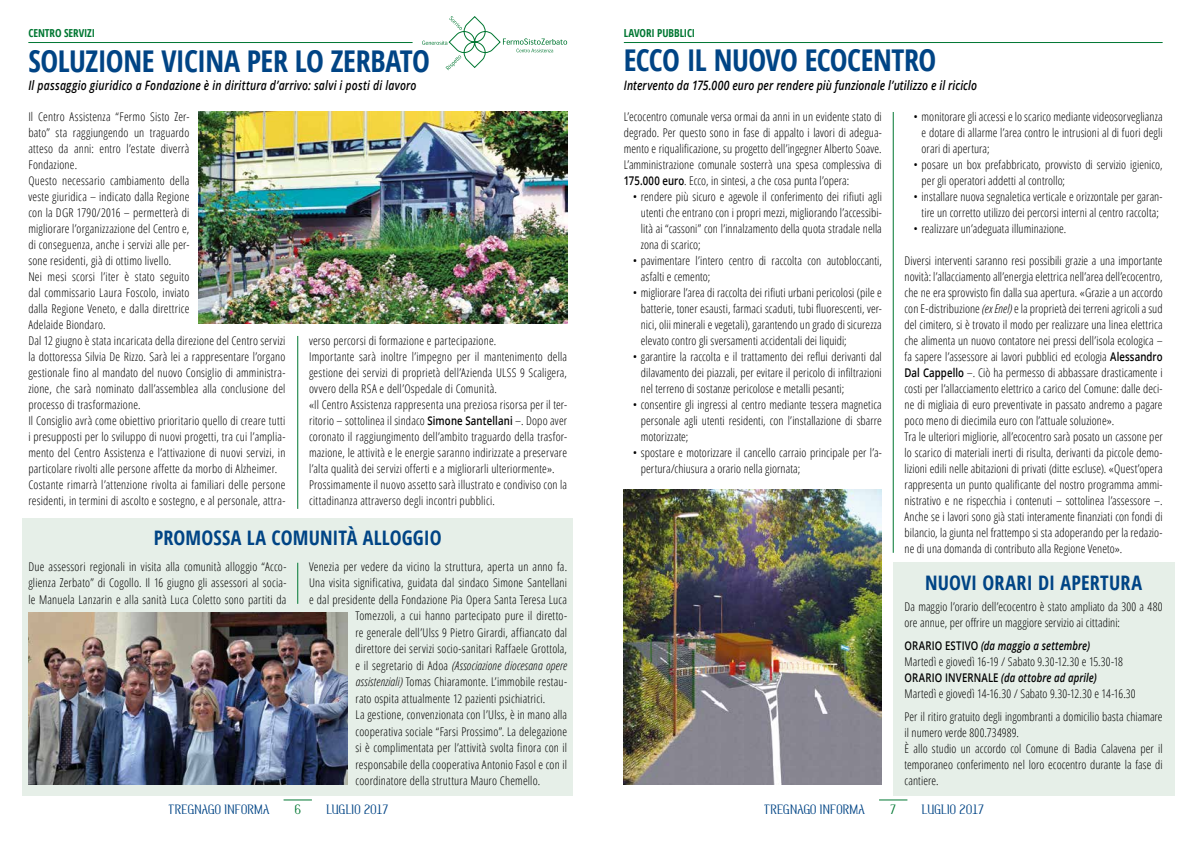
<style>
.page{position:relative;width:1191px;height:842px;background:#fff}
.page>*{position:absolute;margin:0;border:0;box-sizing:border-box;transform-origin:0 0}
.t1{font:700 condensed 30px "Open Sans";letter-spacing:-.02em;color:#004485}
.t2{font:700 condensed 20px "Open Sans";letter-spacing:.01em;color:#004485}
.t3{font:300 14px "Maverick";letter-spacing:-.025em;color:#004485}
.t4{font:300 14px "Maverick";color:#007732}
.t5{font:italic 600 13px "Open Sans";letter-spacing:.015em;color:#000;scale:.8 1}
.t6{font:300 condensed 12px/16px "Open Sans";letter-spacing:.01em;color:#000}
.t7{font:italic 300 condensed 12px "Open Sans";letter-spacing:.015em;color:#000}
.t8{font:700 condensed 11px "Open Sans";letter-spacing:-.005em;color:#007732}
.s1{font-weight:600;font-stretch:normal}
.s2{font-style:normal}
.s3{font-style:italic}
.s4{font-weight:600;font-style:italic;font-stretch:normal}
</style>
<div class="page">
<div style="left:23px;top:519px;width:550px;height:277px;background:#e6efe8"></div>
<img style="left:28px;top:613px;width:319px;height:171px">
<div style="left:893px;top:563px;width:281px;height:233px;background:#e6efe8"></div>
<img style="left:624px;top:490px;width:258px;height:294px">
<hr style="left:893px;top:112px;width:1px;height:441px;background:#007732">
<img style="left:198px;top:112px;width:369px;height:211px">
<svg style="left:422px;top:16px;width:145px;height:54px"></svg>
<hr style="left:297px;top:336px;width:1px;height:173px;background:#007732">
<hr style="left:297px;top:563px;width:1px;height:41px;background:#007732">
<hr style="left:28px;top:42px;width:384px;height:1px;background:#007732">
<hr style="left:624px;top:42px;width:538px;height:1px;background:#007732">
<svg style="left:283px;top:799px;width:29px;height:1px"></svg>
<svg style="left:879px;top:799px;width:28px;height:1px"></svg>
<p class="t8" style="left:28px;top:25px;width:68px">CENTRO SERVIZI</p>
<h1 class="t1" style="left:28px;top:40px;width:403px">SOLUZIONE VICINA PER LO ZERBATO</h1>
<p class="t5" style="left:28px;top:76px;width:487px">Il passaggio giuridico a Fondazione è in dirittura d’arrivo: salvi i posti di lavoro</p>
<p class="t6" style="left:28px;top:108px;width:259px">Il Centro Assistenza “Fermo Sisto Zer-<br>bato” sta raggiungendo un traguardo<br>atteso da anni: entro l’estate diverrà<br>Fondazione.<br>Questo necessario cambiamento della<br>veste giuridica – indicato dalla Regione<br>con la DGR 1790/2016 – permetterà di<br>migliorare l’organizzazione del Centro e,<br>di conseguenza, anche i servizi alle per-<br>sone residenti, già di ottimo livello.<br>Nei mesi scorsi l’iter è stato seguito<br>dal commissario Laura Foscolo, inviato<br>dalla Regione Veneto, e dalla direttrice<br>Adelaide Biondaro.<br>Dal 12 giugno è stata incaricata della direzione del Centro servizi la dottoressa Silvia De Rizzo. Sarà lei a rappresentare l’organo gestionale fino al mandato del nuovo Consiglio di amministra&shy;zione, che sarà nominato dall’assemblea alla conclusione del processo di trasformazione.<br>Il Consiglio avrà come obiettivo prioritario quello di creare tutti i presupposti per lo sviluppo di nuovi progetti, tra cui l’amplia&shy;mento del Centro Assistenza e l’attivazione di nuovi servizi, in particolare rivolti alle persone affette da morbo di Alzheimer.<br>Costante rimarrà l’attenzione rivolta ai familiari delle persone residenti, in termini di ascolto e sostegno, e al personale, attra-</p>
<p class="t6" style="left:309px;top:332px;width:259px">verso percorsi di formazione e partecipazione.<br>Importante sarà inoltre l’impegno per il mantenimento della gestione dei servizi di proprietà dell’Azienda ULSS 9 Scaligera, ovvero della RSA e dell’Ospedale di Comunità.<br>«Il Centro Assistenza rappresenta una preziosa risorsa per il ter&shy;ritorio – sottolinea il sindaco <span class="s1">Simone Santellani</span> –. Dopo aver coronato il raggiungimento dell’ambito traguardo della trasfor&shy;mazione, le attività e le energie saranno indirizzate a preservare l’alta qualità dei servizi offerti e a migliorarli ulteriormente».<br>Prossimamente il nuovo assetto sarà illustrato e condiviso con la cittadinanza attraverso degli incontri pubblici.</p>
<h2 class="t2" style="left:154px;top:524px;width:289px">PROMOSSA LA COMUNITÀ ALLOGGIO</h2>
<p class="t6" style="left:28px;top:557px;width:259px;line-height:16.7px;text-align:justify">Due assessori regionali in visita alla comunità alloggio “Acco&shy;glienza Zerbato” di Cogollo. Il 16 giugno gli assessori al socia&shy;le Manuela Lanzarin e alla sanità Luca Coletto sono partiti da</p>
<p class="t6" style="left:309px;top:558px;width:259px">Venezia per vedere da vicino la struttura, aperta un anno fa.</p>
<p class="t6" style="left:309px;top:574px;width:259px">Una visita significativa, guidata dal sindaco Simone Santellani</p>
<p class="t6" style="left:309px;top:591px;width:259px">e dal presidente della Fondazione Pia Opera Santa Teresa Luca</p>
<p class="t6" style="left:355px;top:607px;width:213px">Tomezzoli, a cui hanno partecipato pure il diretto-</p>
<p class="t6" style="left:355px;top:624px;width:213px">re generale dell’Ulss 9 Pietro Girardi, affiancato dal</p>
<p class="t6" style="left:355px;top:640px;width:213px">direttore dei servizi socio-sanitari Raffaele Grottola,</p>
<p class="t7" style="left:355px;top:657px;width:213px"><span class="s2">e il segretario di Adoa</span> (Associazione diocesana opere</p>
<p class="t6" style="left:355px;top:673px;width:213px"><span class="s3">assistenziali)</span> Tomas Chiaramonte. L’immobile restau-</p>
<p class="t6" style="left:355px;top:690px;width:191px">rato ospita attualmente 12 pazienti psichiatrici.</p>
<p class="t6" style="left:355px;top:706px;width:213px">La gestione, convenzionata con l’Ulss, è in mano alla</p>
<p class="t6" style="left:355px;top:723px;width:213px">cooperativa sociale “Farsi Prossimo”. La delegazione</p>
<p class="t6" style="left:355px;top:739px;width:213px">si è complimentata per l’attività svolta finora con il</p>
<p class="t6" style="left:355px;top:756px;width:213px">responsabile della cooperativa Antonio Fasol e con il</p>
<p class="t6" style="left:355px;top:773px;width:186px">coordinatore della struttura Mauro Chemello.</p>
<p class="t8" style="left:624px;top:25px;width:73px">LAVORI PUBBLICI</p>
<h1 class="t1" style="left:624px;top:39px;width:314px">ECCO IL NUOVO ECOCENTRO</h1>
<p class="t5" style="left:624px;top:76px;width:443px">Intervento da 175.000 euro per rendere più funzionale l’utilizzo e il riciclo</p>
<p class="t6" style="left:624px;top:108px;width:259px;text-align:justify">L’ecocentro comunale versa ormai da anni in un evidente stato di degrado. Per questo sono in fase di appalto i lavori di adegua&shy;mento e riqualificazione, su progetto dell’ingegner Alberto Soave.<br>L’amministrazione comunale sosterrà una spesa complessiva di <span class="s1">175.000 euro</span>. Ecco, in sintesi, a che cosa punta l’opera:</p>
<p class="t6" style="left:641px;top:188px;width:242px;text-align:justify;text-indent:-8px">• rendere più sicuro e agevole il conferimento dei rifiuti agli utenti che entrano con i propri mezzi, migliorando l’accessibi&shy;lità ai “cassoni” con l’innalzamento della quota stradale nella zona di scarico;</p>
<p class="t6" style="left:641px;top:252px;width:242px;text-indent:-8px">• pavimentare l’intero centro di raccolta con autobloccanti, asfalti e cemento;</p>
<p class="t6" style="left:641px;top:284px;width:242px;text-align:justify;text-indent:-8px">• migliorare l’area di raccolta dei rifiuti urbani pericolosi (pile e batterie, toner esausti, farmaci scaduti, tubi fluorescenti, ver&shy;nici, olii minerali e vegetali), garantendo un grado di sicurezza elevato contro gli sversamenti accidentali dei liquidi;</p>
<p class="t6" style="left:641px;top:348px;width:242px;text-align:justify;text-indent:-8px">• garantire la raccolta e il trattamento dei reflui derivanti dal dilavamento dei piazzali, per evitare il pericolo di infiltrazioni nel terreno di sostanze pericolose e metalli pesanti;</p>
<p class="t6" style="left:641px;top:396px;width:242px;text-align:justify;text-indent:-8px">• consentire gli ingressi al centro mediante tessera magnetica personale agli utenti residenti, con l’installazione di sbarre motorizzate;</p>
<p class="t6" style="left:641px;top:444px;width:242px;text-indent:-8px">• spostare e motorizzare il cancello carraio principale per l’a&shy;pertura/chiusura a orario nella giornata;</p>
<p class="t6" style="left:921px;top:108px;width:242px;text-align:justify;text-indent:-8px">• monitorare gli accessi e lo scarico mediante videosorveglianza e dotare di allarme l’area contro le intrusioni al di fuori degli orari di apertura;</p>
<p class="t6" style="left:921px;top:156px;width:242px;text-indent:-8px">• posare un box prefabbricato, provvisto di servizio igienico, per gli operatori addetti al controllo;</p>
<p class="t6" style="left:913px;top:188px;width:250px;text-align:center">• installare nuova segnaletica verticale e orizzontale per garan&shy;tire un corretto utilizzo dei percorsi interni al centro raccolta;</p>
<p class="t6" style="left:913px;top:220px;width:154px">• realizzare un’adeguata illuminazione.</p>
<p class="t6" style="left:904px;top:252px;width:260px">Diversi interventi saranno resi possibili grazie a una importante novità: l’allacciamento all’energia elettrica nell’area dell’ecocentro, che ne era sprovvisto fin dalla sua apertura. «Grazie a un accordo con E-distribuzione <span class="s3">(ex Enel)</span> e la proprietà dei terreni agricoli a sud del cimitero, si è trovato il modo per realizzare una linea elettrica che alimenta un nuovo contatore nei pressi dell’isola ecologica – fa sapere l’assessore ai lavori pubblici ed ecologia <span class="s1">Alessandro Dal Cappello</span> –. Ciò ha permesso di abbassare drasticamente i costi per l’allacciamento elettrico a carico del Comune: dalle deci&shy;ne di migliaia di euro preventivate in passato andremo a pagare poco meno di diecimila euro con l’attuale soluzione».<br>Tra le ulteriori migliorie, all’ecocentro sarà posato un cassone per lo scarico di materiali inerti di risulta, derivanti da piccole demo&shy;lizioni edili nelle abitazioni di privati (ditte escluse). «Quest’opera rappresenta un punto qualificante del nostro programma ammi&shy;nistrativo e ne rispecchia i contenuti – sottolinea l’assessore –.<br>Anche se i lavori sono già stati interamente finanziati con fondi di bilancio, la giunta nel frattempo si sta adoperando per la redazio&shy;ne di una domanda di contributo alla Regione Veneto».</p>
<h2 class="t2" style="left:925px;top:568px;width:219px">NUOVI ORARI DI APERTURA</h2>
<p class="t6" style="left:904px;top:598px;width:259px">Da maggio l’orario dell’ecocentro è stato ampliato da 300 a 480 ore annue, per offrire un maggiore servizio ai cittadini:</p>
<p class="t6" style="left:904px;top:637px;width:233px"><span class="s1">ORARIO ESTIVO</span> <span class="s4">(da maggio a settembre)<br></span>Martedì e giovedì 16-19 / Sabato 9.30-12.30 e 15.30-18<br><span class="s1">ORARIO INVERNALE</span> <span class="s4">(da ottobre ad aprile)<br></span>Martedì e giovedì 14-16.30 / Sabato 9.30-12.30 e 14-16.30</p>
<p class="t6" style="left:904px;top:708px;width:259px">Per il ritiro gratuito degli ingombranti a domicilio basta chiamare il numero verde 800.734989.<br>È allo studio un accordo col Comune di Badia Calavena per il temporaneo conferimento nel loro ecocentro durante la fase di cantiere.</p>
<p class="t3" style="left:169px;top:801px;width:102px">TREGNAGO INFORMA</p>
<p class="t4" style="left:294px;top:801px;width:8px">6</p>
<p class="t3" style="left:326px;top:801px;width:64px">LUGLIO 2017</p>
<p class="t3" style="left:764px;top:801px;width:102px">TREGNAGO INFORMA</p>
<p class="t4" style="left:890px;top:801px;width:8px">7</p>
<p class="t3" style="left:921px;top:801px;width:64px">LUGLIO 2017</p>
</div>
